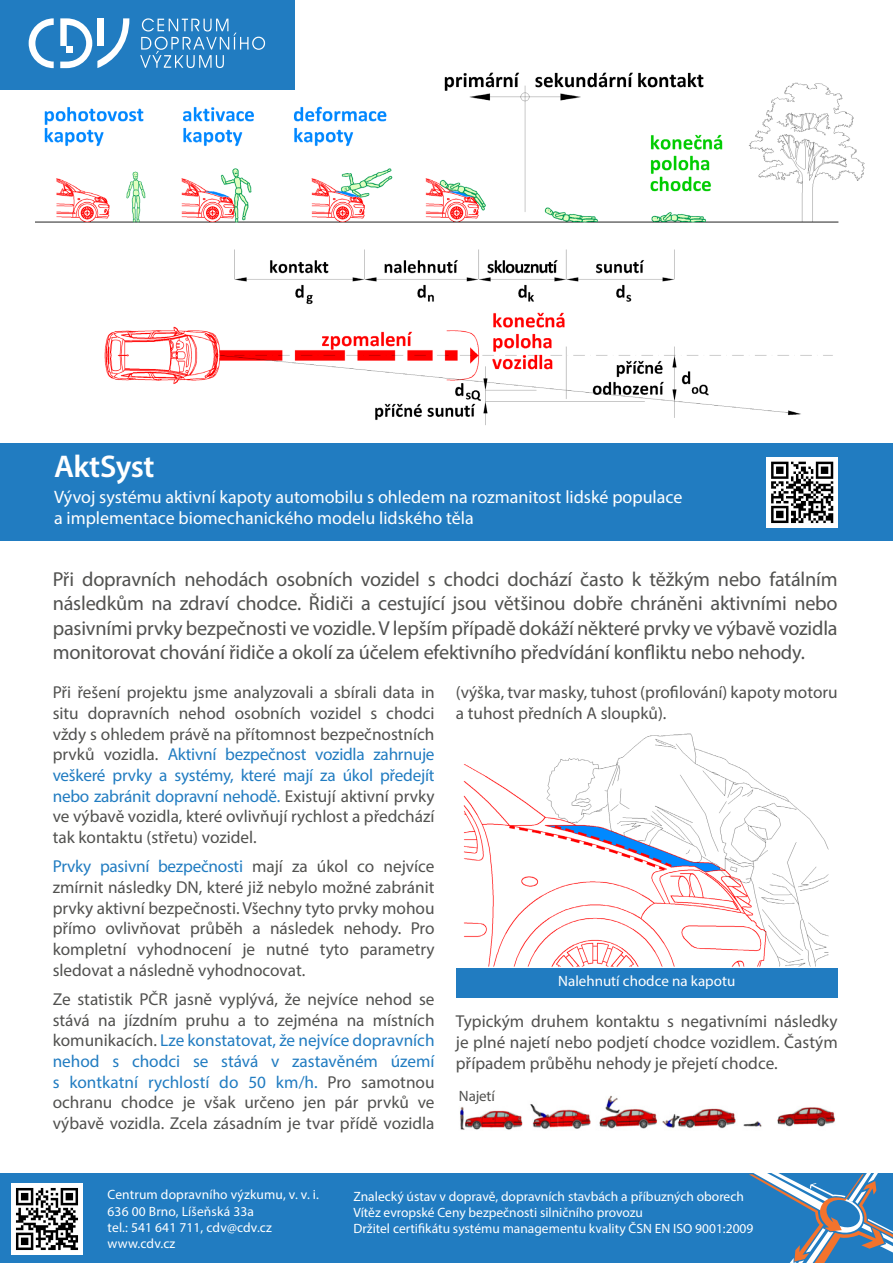
<style>
.page{position:relative;width:893px;height:1263px;background:#fff}
.page>*{position:absolute;margin:0;border:0;box-sizing:border-box;transform-origin:0 0}
.t1{font:600 31.5px "Myriad Pro";letter-spacing:-.015em;color:#fff}
.t2{font:20.25px/24.3px "Myriad Pro";letter-spacing:-.01em;color:#51514f;text-align:justify}
.t3{font:18px/21.6px "Myriad Pro";color:#fff}
.t4{font:17.25px/20.7px "Myriad Pro";color:#51514f;text-align:justify}
.t5{font:15px "Myriad Pro";color:#fff}
.t6{font:15px "Myriad Pro";letter-spacing:-.01em;color:#51514f}
.t7{font:13.5px "Myriad Pro";color:#fff}
.s1{color:#217cc1}
</style>
<div class="page">
<img style="left:35px;top:60px;width:830px;height:365px">
<div style="left:0;top:1173px;width:893px;height:90px;background:#217cc1"></div>
<img style="left:11px;top:1183px;width:71px;height:72px">
<svg style="left:749px;top:1173px;width:144px;height:90px"></svg>
<img style="left:463px;top:733px;width:366px;height:234px">
<img style="left:460px;top:1095px;width:375px;height:35px">
<div style="left:0;top:0;width:294px;height:90px;background:#217cc1"></div>
<svg style="left:140px;top:18px;width:125px;height:50px"></svg>
<svg style="left:29px;top:18px;width:25px;height:50px"></svg>
<svg style="left:60px;top:18px;width:69px;height:50px"></svg>
<div style="left:0;top:444px;width:893px;height:97px;background:#217cc1"></div>
<img style="left:766px;top:457px;width:72px;height:70px">
<div style="left:456px;top:968px;width:382px;height:30px;background:#217cc1"></div>
<p class="t1" style="left:54px;top:446px;width:102px">AktSyst</p>
<p class="t3" style="left:54px;top:485px;width:630px">Vývoj systému aktivní kapoty automobilu s ohledem na rozmanitost lidské populace a implementace biomechanického modelu lidského těla</p>
<p class="t2" style="left:53px;top:567px;width:786px">Při dopravních nehodách osobních vozidel s chodci dochází často k těžkým nebo fatálním následkům na zdraví chodce. Řidiči a cestující jsou většinou dobře chráněni aktivními nebo pasivními prvky bezpečnosti ve vozidle. V lepším případě dokáží některé prvky ve výbavě vozidla monitorovat chování řidiče a okolí za účelem efektivního předvídání konfliktu nebo nehody.</p>
<p class="t4" style="left:53px;top:682px;width:383px">Při řešení projektu jsme analyzovali a sbírali data in situ dopravních nehod osobních vozidel s chodci vždy s ohledem právě na přítomnost bezpečnostních prvků vozidla. <span class="s1">Aktivní bezpečnost vozidla zahrnuje veškeré prvky a systémy, které mají za úkol předejít nebo zabránit dopravní nehodě.</span> Existují aktivní prvky ve výbavě vozidla, které ovlivňují rychlost a předchází tak kontaktu (střetu) vozidel.</p>
<p class="t4" style="left:53px;top:856px;width:383px"><span class="s1">Prvky pasivní bezpečnosti</span> mají za úkol co nejvíce zmírnit následky DN, které již nebylo možné zabránit prvky aktivní bezpečnosti. Všechny tyto prvky mohou přímo ovlivňovat průběh a následek nehody. Pro kompletní vyhodnocení je nutné tyto parametry sledovat a následně vyhodnocovat.</p>
<p class="t4" style="left:53px;top:988px;width:383px">Ze statistik PČR jasně vyplývá, že nejvíce nehod se stává na jízdním pruhu a to zejména na místních komunikacích. <span class="s1">Lze konstatovat, že nejvíce dopravních nehod s chodci se stává v zastavěném území s kontkatní rychlostí do 50 km/h.</span> Pro samotnou ochranu chodce je však určeno jen pár prvků ve výbavě vozidla. Zcela zásadním je tvar přídě vozidla</p>
<p class="t4" style="left:456px;top:682px;width:383px">(výška, tvar masky, tuhost (profilování) kapoty motoru a tuhost předních A sloupků).</p>
<p class="t5" style="left:558px;top:972px;width:179px">Nalehnutí chodce na kapotu</p>
<p class="t4" style="left:456px;top:1010px;width:383px">Typickým druhem kontaktu s negativními následky je plné najetí nebo podjetí chodce vozidlem. Častým případem průběhu nehody je přejetí chodce.</p>
<p class="t6" style="left:459px;top:1086px;width:37px">Najetí</p>
<p class="t7" style="left:108px;top:1186px;width:213px">Centrum dopravního výzkumu, v. v. i.</p>
<p class="t7" style="left:108px;top:1203px;width:148px">636 00 Brno, Líšeňská 33a</p>
<p class="t7" style="left:108px;top:1219px;width:166px">tel.: 541 641 711, cdv@cdv.cz</p>
<p class="t7" style="left:108px;top:1235px;width:69px">www.cdv.cz</p>
<p class="t7" style="left:353px;top:1188px;width:392px">Znalecký ústav v dopravě, dopravních stavbách a příbuzných oborech</p>
<p class="t7" style="left:353px;top:1204px;width:291px">Vítěz evropské Ceny bezpečnosti silničního provozu</p>
<p class="t7" style="left:353px;top:1220px;width:402px">Držitel certifikátu systému managementu kvality ČSN EN ISO 9001:2009</p>
</div>
